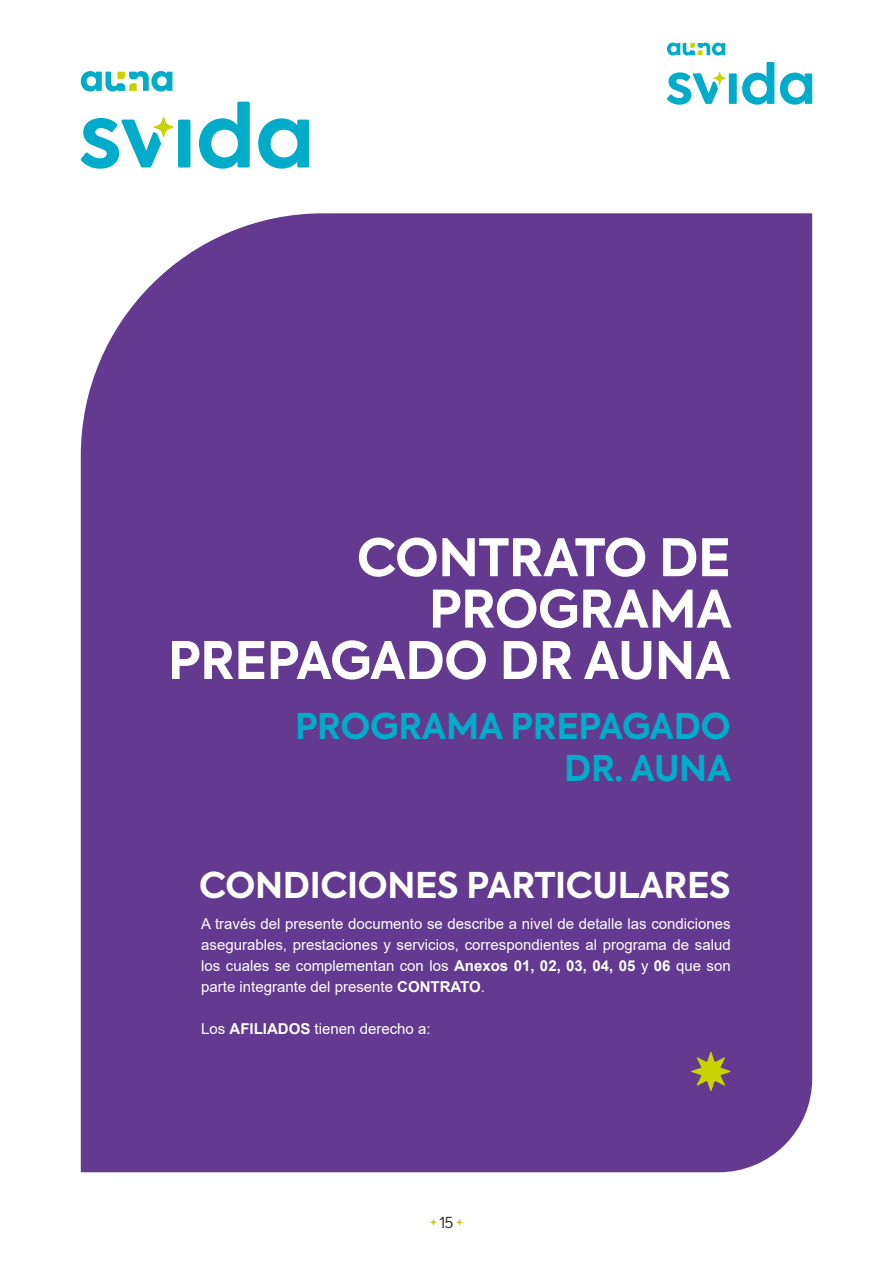
<style>
.page{position:relative;width:893px;height:1263px;background:#fff}
.page>*{position:absolute;margin:0;border:0;box-sizing:border-box;transform-origin:0 0}
.t1{font:700 51.45px/51.4px "Axiforma";letter-spacing:-.01em;color:#fff;text-align:right}
.t2{font:700 35.4px/41.7px "Axiforma";letter-spacing:-.01em;color:#00acc9;text-align:right}
.t3{font:700 35.4px "Axiforma";letter-spacing:-.01em;color:#fff}
.t4{font:15px/21px "Arial";color:#fff;text-align:justify}
.t5{font:300 15px "Axiforma";color:#3c3c3b}
.s1{font-weight:700}
</style>
<div class="page">
<div style="left:729px;top:73px;width:8px;height:31px;background:#00acc9"></div>
<svg style="left:742px;top:62px;width:32px;height:43px"></svg>
<svg style="left:780px;top:73px;width:32px;height:32px"></svg>
<svg style="left:667px;top:71px;width:59px;height:34px"></svg>
<svg style="left:667px;top:43px;width:58px;height:13px"></svg>
<svg style="left:430px;top:1219px;width:7px;height:6px"></svg>
<svg style="left:456px;top:1219px;width:7px;height:6px"></svg>
<div style="left:178px;top:120px;width:12px;height:47px;background:#00acc9;border-radius:2px"></div>
<svg style="left:199px;top:102px;width:51px;height:67px"></svg>
<svg style="left:258px;top:118px;width:51px;height:51px"></svg>
<svg style="left:81px;top:117px;width:93px;height:52px"></svg>
<svg style="left:81px;top:71px;width:91px;height:20px"></svg>
<div style="left:81px;top:213px;width:731px;height:959px;background:#633a8f"></div>
<svg style="left:691px;top:1051px;width:40px;height:40px;background:#8b7755"></svg>
<h1 class="t1" style="left:168px;top:533px;width:566px">CONTRATO DE<br>PROGRAMA<br>PREPAGADO DR AUNA</h1>
<h2 class="t2" style="left:295px;top:706px;width:438px">PROGRAMA PREPAGADO<br>DR. AUNA</h2>
<h2 class="t3" style="left:199px;top:861px;width:533px">CONDICIONES PARTICULARES</h2>
<p class="t4" style="left:201px;top:913px;width:531px">A través del presente documento se describe a nivel de detalle las condiciones asegurables, prestaciones y servicios, correspondientes al programa de salud los cuales se complementan con los <span class="s1">Anexos 01, 02, 03, 04, 05</span> y <span class="s1">06</span> que son parte integrante del presente <span class="s1">CONTRATO</span>.</p>
<p class="t4" style="left:201px;top:1018px;width:231px">Los <span class="s1">AFILIADOS</span> tienen derecho a:</p>
<p class="t5" style="left:440px;top:1212px;width:15px">15</p>
</div>
